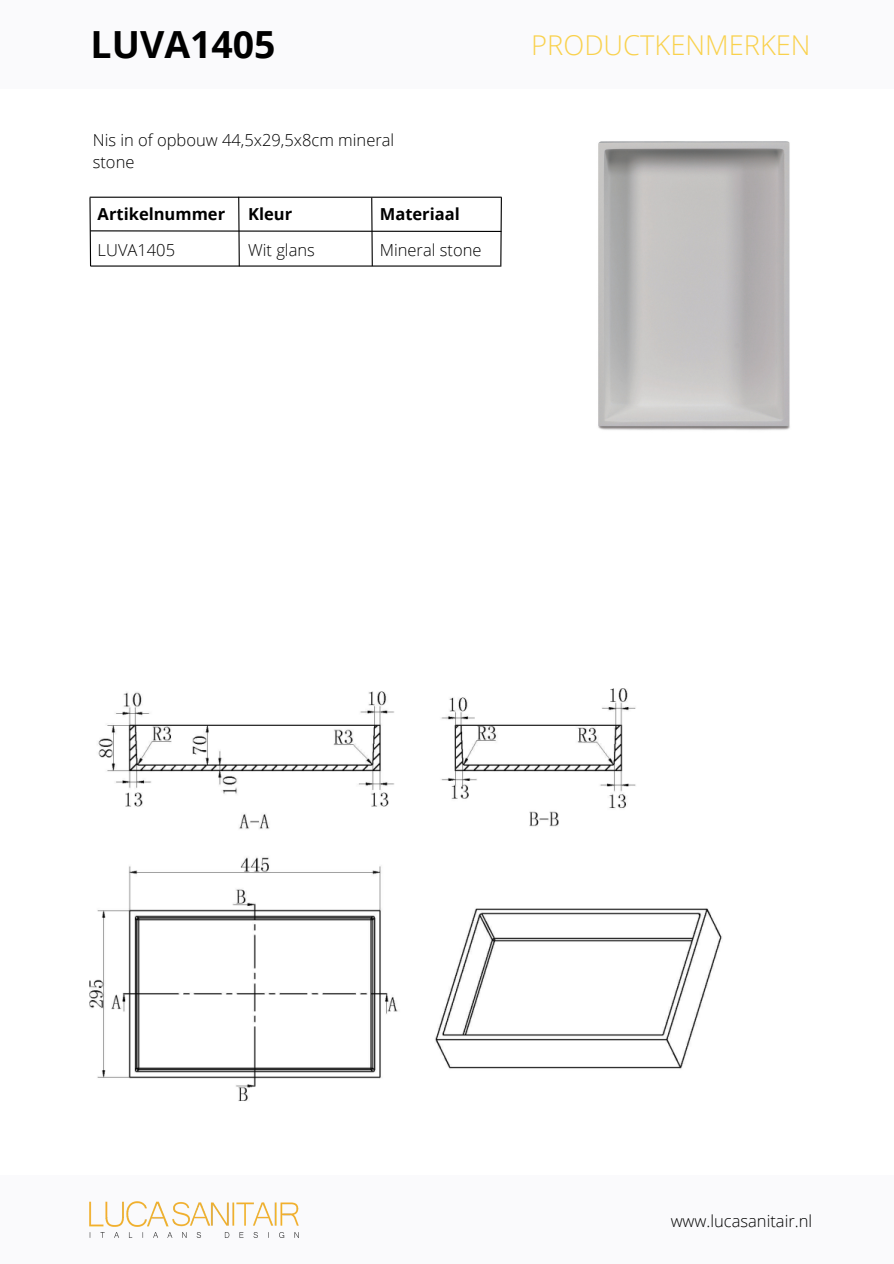
<style>
.page{position:relative;width:894px;height:1264px;background:#fff}
.page>*{position:absolute;margin:0;border:0;box-sizing:border-box;transform-origin:0 0}
.t1{font:700 37.35px "Open Sans";color:#000}
.t2{font:300 27.3px "Open Sans";color:#f9d14c}
.t3{font:300 16.5px/22.5px "Open Sans";color:#000}
.t4{font:700 16.5px "Open Sans";color:#000}
</style>
<div class="page">
<div style="left:0;top:1175px;width:893px;height:88px;background:#fafafc"></div>
<div style="left:0;top:0;width:893px;height:89px;background:#fafafc"></div>
<img style="left:598px;top:141px;width:192px;height:289px">
<img style="left:90px;top:1201px;width:208px;height:36px">
<svg style="left:89px;top:196px;width:413px;height:71px"></svg>
<img style="left:89px;top:688px;width:633px;height:413px">
<p class="t1" style="left:91px;top:18px;width:186px">LUVA1405</p>
<p class="t2" style="left:531px;top:26px;width:281px">PRODUCTKENMERKEN</p>
<p class="t3" style="left:93px;top:128px;width:303px">Nis in of opbouw 44,5x29,5x8cm mineral stone</p>
<p class="t4" style="left:98px;top:202px;width:129px">Artikelnummer</p>
<p class="t3" style="left:98px;top:238px;width:79px">LUVA1405</p>
<p class="t4" style="left:248px;top:202px;width:46px">Kleur</p>
<p class="t3" style="left:248px;top:238px;width:68px">Wit glans</p>
<p class="t4" style="left:379px;top:202px;width:81px">Materiaal</p>
<p class="t3" style="left:379px;top:238px;width:103px">Mineral stone</p>
<p class="t3" style="left:670px;top:1208px;width:143px">www.lucasanitair.nl</p>
</div>
